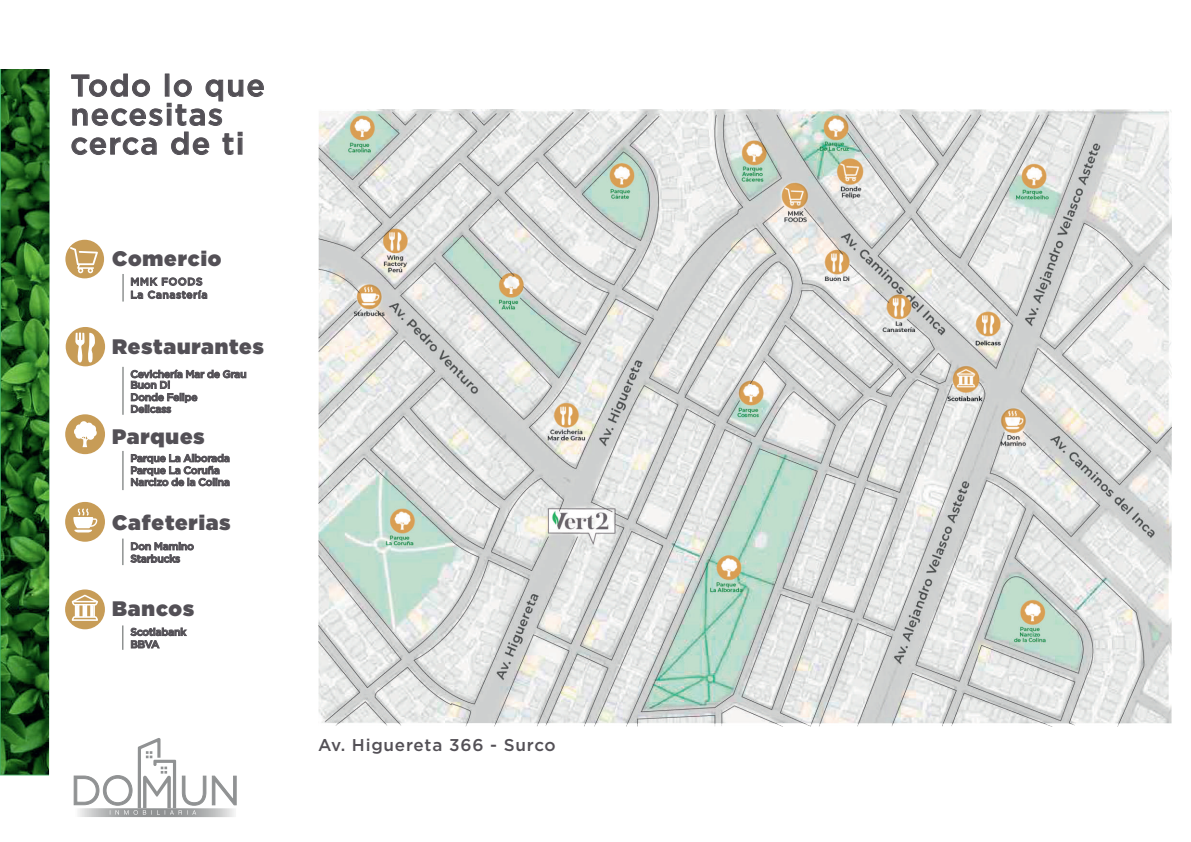
<style>
.page{position:relative;width:1191px;height:842px;background:#fff}
.page>*{position:absolute;margin:0;border:0;box-sizing:border-box;transform-origin:0 0}
.t1{font:500 30.3px/29px "Gotham";letter-spacing:.045em;color:#535056}
.t2{font:900 21px "Gotham";letter-spacing:.045em;color:#535056}
.t3{font:500 17.1px "Gotham";letter-spacing:.045em;color:#535056}
.t4{font:500 10.5px/12px "Gotham";letter-spacing:-.03em;color:#535056}
.t5{font:500 10.5px/13.1px "Gotham";letter-spacing:.045em;color:#535056}
</style>
<div class="page">
<svg style="left:123px;top:274px;width:1px;height:28px"></svg>
<hr style="left:122px;top:367px;width:1px;height:48px;background:#575c5b">
<hr style="left:122px;top:451px;width:1px;height:39px;background:#575c5b">
<svg style="left:122px;top:539px;width:1px;height:26px"></svg>
<img style="left:319px;top:110px;width:852px;height:616px">
<svg style="left:71px;top:73px;width:193px;height:82px"></svg>
<svg style="left:131px;top:278px;width:76px;height:21px"></svg>
<svg style="left:131px;top:454px;width:98px;height:32px"></svg>
<svg style="left:130px;top:542px;width:64px;height:21px"></svg>
<svg style="left:131px;top:369px;width:115px;height:44px"></svg>
<svg style="left:78px;top:808px;width:157px;height:9px"></svg>
<svg style="left:212px;top:775px;width:25px;height:30px"></svg>
<svg style="left:0;top:69px;width:49px;height:706px"></svg>
<div style="left:65px;top:589px;width:40px;height:40px;background:#c79c57;border-radius:50%"></div>
<svg style="left:72px;top:595px;width:134px;height:220px"></svg>
<div style="left:65px;top:502px;width:40px;height:40px;background:#c79c57;border-radius:50%"></div>
<svg style="left:73px;top:508px;width:24px;height:24px"></svg>
<div style="left:65px;top:414px;width:40px;height:40px;background:#c79c57;border-radius:50%"></div>
<svg style="left:74px;top:421px;width:23px;height:26px"></svg>
<div style="left:66px;top:327px;width:39px;height:39px;background:#c79c57;border-radius:50%"></div>
<svg style="left:75px;top:333px;width:20px;height:29px"></svg>
<div style="left:65px;top:240px;width:39px;height:38px;background:#c79c57;border-radius:50%"></div>
<svg style="left:70px;top:247px;width:28px;height:27px"></svg>
<h1 class="t1" style="left:71px;top:71px;width:196px">Todo lo que necesitas cerca de ti</h1>
<h2 class="t2" style="left:112px;top:246px;width:111px">Comercio</h2>
<p class="t5" style="left:130px;top:275px;width:79px">MMK FOODS<br>La Canastería</p>
<h2 class="t2" style="left:112px;top:334px;width:153px">Restaurantes</h2>
<p class="t4" style="left:130px;top:368px;width:118px">Cevichería Mar de Grau</p>
<p class="t4" style="left:130px;top:379px;width:69px">Buon Di<br>Donde Felipe<br>Delicass</p>
<h2 class="t2" style="left:112px;top:424px;width:94px">Parques</h2>
<p class="t4" style="left:130px;top:452px;width:101px">Parque La Alborada<br>Parque La Coruña<br>Narcizo de la Colina</p>
<h2 class="t2" style="left:112px;top:510px;width:120px">Cafeterias</h2>
<p class="t4" style="left:130px;top:540px;width:65px;line-height:12.5px">Don Mamino<br>Starbucks</p>
<h2 class="t2" style="left:112px;top:596px;width:83px">Bancos</h2>
<p class="t4" style="left:130px;top:625px;width:57px;line-height:12.5px">Scotiabank<br>BBVA</p>
<h3 class="t3" style="left:318px;top:734px;width:239px">Av. Higuereta 366 - Surco</h3>
</div>
